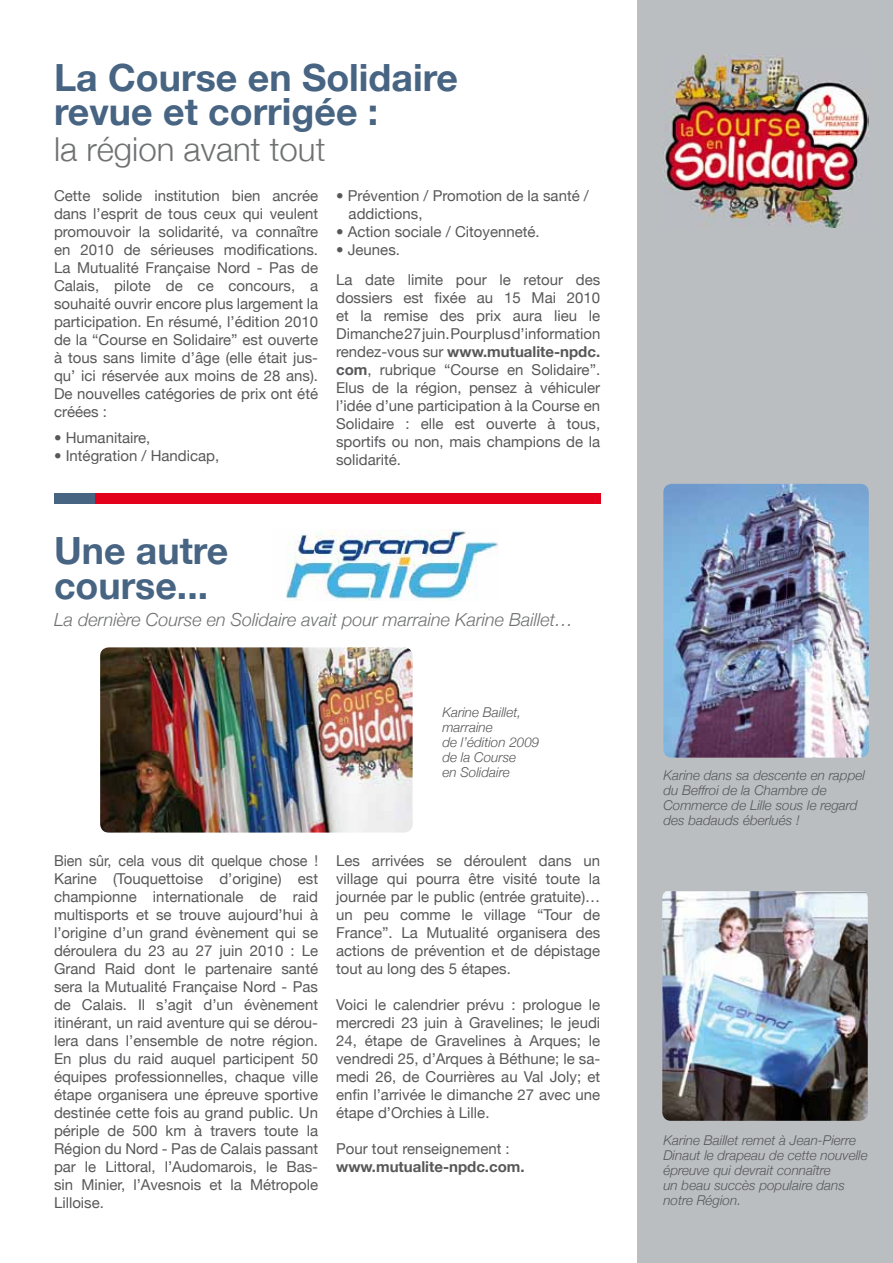
<style>
.page{position:relative;width:893px;height:1263px;background:#fff}
.page>*{position:absolute;margin:0;border:0;box-sizing:border-box;transform-origin:0 0}
.t1{font:700 37.5px/34.5px "Helvetica Neue";color:#476483}
.t2{font:300 33px "Helvetica Neue";color:#707172}
.t3{font:italic 300 18px "Helvetica Neue";color:#707172}
.t4{font:15px/18px "Helvetica Neue";color:#58585a;text-align:justify}
.t5{font:15px/18px "Helvetica Neue";color:#58585a;text-align:justify;scale:.95 1}
.t6{font:700 15px "Helvetica Neue";color:#58585a}
.t7{font:italic 300 13.5px/15px "Helvetica Neue";color:#58585a}
.s1{font-weight:700}
</style>
<div class="page">
<div style="left:637px;top:0;width:256px;height:1263px;background:#bbbec1"></div>
<div style="left:54px;top:493px;width:41px;height:11px;background:#476483"></div>
<div style="left:95px;top:493px;width:505px;height:11px;background:#e2001a"></div>
<img style="left:286px;top:530px;width:212px;height:71px">
<img style="left:663px;top:484px;width:206px;height:274px">
<img style="left:662px;top:891px;width:206px;height:230px">
<img style="left:100px;top:647px;width:313px;height:185px">
<img style="left:663px;top:54px;width:206px;height:174px">
<h1 class="t1" style="left:54px;top:59px;width:406px">La Course en Solidaire revue et corrigée :</h1>
<h2 class="t2" style="left:54px;top:129px;width:273px">la région avant tout</h2>
<p class="t4" style="left:54px;top:187px;width:266px">Cette solide institution bien ancrée dans l’esprit de tous ceux qui veulent promouvoir la solidarité, va connaître en 2010 de sérieuses modifications.<br>La Mutualité Française Nord - Pas de Calais, pilote de ce concours, a souhaité ouvrir encore plus largement la participation. En résumé, l’édition 2010 de la “Course en Solidaire” est ouverte à tous sans limite d’âge (elle était jus&shy;qu’ ici réservée aux moins de 28 ans).<br>De nouvelles catégories de prix ont été créées :</p>
<p class="t4" style="left:54px;top:428px;width:98px">• Humanitaire,</p>
<p class="t4" style="left:54px;top:446px;width:167px">• Intégration / Handicap,</p>
<p class="t4" style="left:349px;top:187px;width:242px;text-indent:-13px">• Prévention / Promotion de la santé / addictions,</p>
<p class="t4" style="left:336px;top:223px;width:205px">• Action sociale / Citoyenneté.</p>
<p class="t4" style="left:336px;top:235px;width:266px;line-height:30px">• Jeunes.<br>La date limite pour le retour des</p>
<p class="t4" style="left:336px;top:289px;width:266px">dossiers est fixée au 15 Mai 2010 et la remise des prix aura lieu le Dimanche 27 juin. Pour plus d’information rendez-vous sur <span class="s1">www.mutualite-npdc. com</span>, rubrique “Course en Solidaire”.<br>Elus de la région, pensez à véhiculer l’idée d’une participation à la Course en Solidaire : elle est ouverte à tous, sportifs ou non, mais champions de la solidarité.</p>
<h1 class="t1" style="left:54px;top:533px;width:176px">Une autre course...</h1>
<p class="t3" style="left:54px;top:609px;width:521px">La dernière Course en Solidaire avait pour marraine Karine Baillet…</p>
<p class="t7" style="left:442px;top:705px;width:99px">Karine Baillet, marraine<br>de l’édition 2009 de la Course<br>en Solidaire</p>
<p class="t5" style="left:54px;top:852px;width:280px">Bien sûr, cela vous dit quelque chose !<br>Karine (Touquettoise d’origine) est championne internationale de raid multisports et se trouve aujourd’hui à l’origine d’un grand évènement qui se déroulera du 23 au 27 juin 2010 : Le Grand Raid dont le partenaire santé sera la Mutualité Française Nord - Pas de Calais. Il s’agit d’un évènement itinérant, un raid aventure qui se dérou&shy;lera dans l’ensemble de notre région.<br>En plus du raid auquel participent 50 équipes professionnelles, chaque ville étape organisera une épreuve sportive destinée cette fois au grand public. Un périple de 500 km à travers toute la Région du Nord - Pas de Calais passant par le Littoral, l’Audomarois, le Bas&shy;sin Minier, l’Avesnois et la Métropole Lilloise.</p>
<p class="t4" style="left:336px;top:852px;width:266px">Les arrivées se déroulent dans un village qui pourra être visité toute la journée par le public (entrée gratuite)… un peu comme le village “Tour de France”. La Mutualité organisera des actions de prévention et de dépistage tout au long des 5 étapes.</p>
<p class="t4" style="left:336px;top:996px;width:266px">Voici le calendrier prévu : prologue le mercredi 23 juin à Gravelines; le jeudi 24, étape de Gravelines à Arques; le vendredi 25, d’Arques à Béthune; le sa&shy;medi 26, de Courrières au Val Joly; et enfin l’arrivée le dimanche 27 avec une étape d’Orchies à Lille.</p>
<p class="t4" style="left:336px;top:1140px;width:175px">Pour tout renseignement :</p>
<p class="t6" style="left:336px;top:1158px;width:190px">www.mutualite-npdc.com.</p>
<p class="t7" style="left:663px;top:767px;width:203px">Karine dans sa descente en rappel du Beffroi de la Chambre de<br>Commerce de Lille sous le regard des badauds éberlués !</p>
<p class="t7" style="left:663px;top:1132px;width:206px">Karine Baillet remet à Jean-Pierre<br>Dinaut le drapeau de cette nouvelle épreuve qui devrait connaître<br>un beau succès populaire dans notre Région.</p>
</div>
